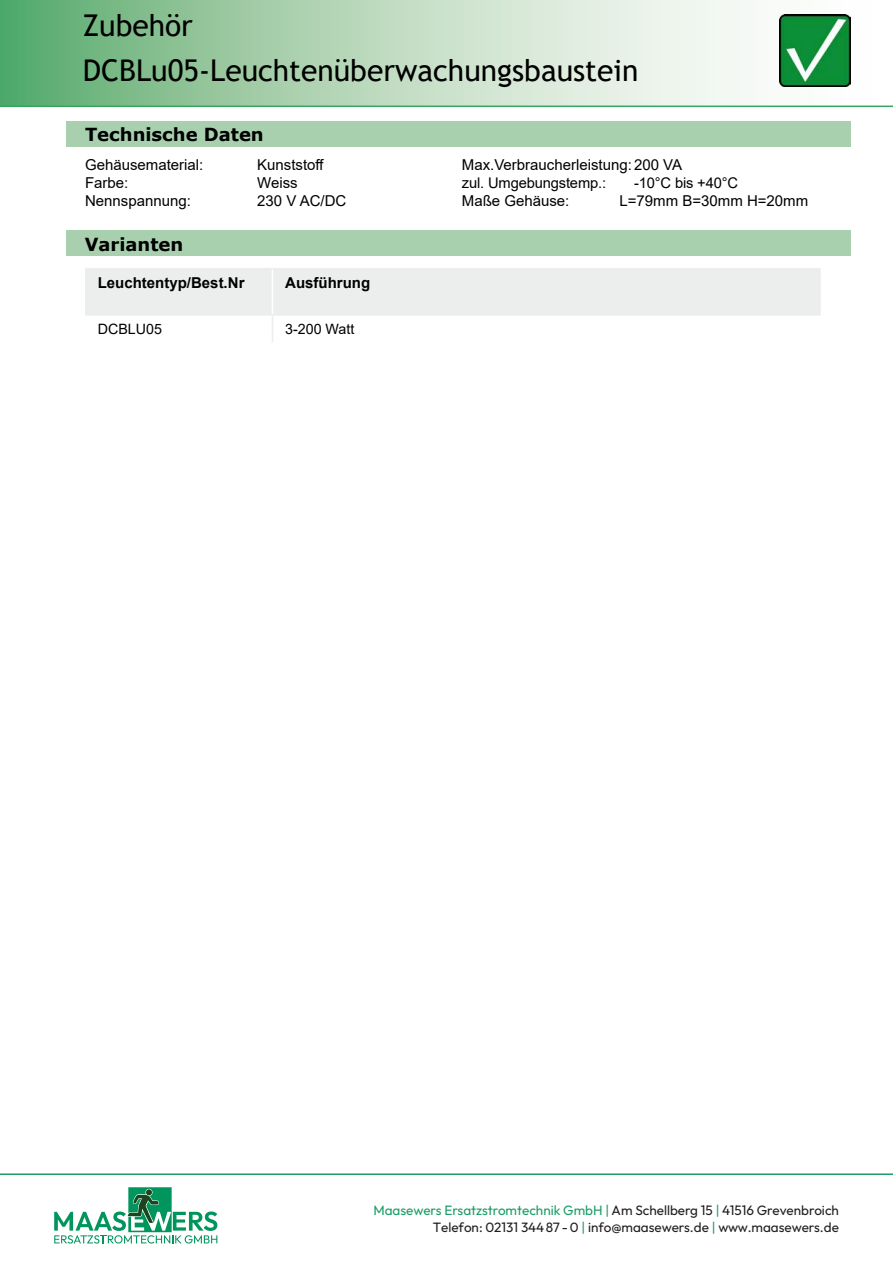
<style>
.page{position:relative;width:893px;height:1263px;background:#fff}
.page>*{position:absolute;margin:0;border:0;box-sizing:border-box;transform-origin:0 0}
.t1{font:30px "Trebuchet MS";color:#000}
.t2{font:700 18px "Verdana";color:#000}
.t3{font:15px "Arial";color:#000}
.t4{font:700 15px "Arial";color:#000}
.t5{font:14.7px "Arial";letter-spacing:-.01em;color:#000}
.t6{font:14.25px "Arial";color:#000}
.t7{font:100 13.5px/16.2px "Outfit";color:#231f20;text-align:right}
.t8{font:13.5px/19.5px "Arial";letter-spacing:-.025em;color:#000;text-align:center}
.s1{color:#1d9c69}
</style>
<div class="page">
<svg style="left:54px;top:1187px;width:163px;height:56px"></svg>
<hr style="left:0;top:1173px;width:893px;height:2px;background:#1d9c69">
<svg style="left:0;top:0;width:893px;height:107px"></svg>
<img style="left:779px;top:15px;width:71px;height:71px">
<div style="left:66px;top:231px;width:784px;height:25px;background:#a8d0af"></div>
<div style="left:66px;top:122px;width:784px;height:25px;background:#a8d0af"></div>
<svg style="left:85px;top:269px;width:736px;height:73px"></svg>
<hr style="left:85px;top:268px;width:187px;height:1px;background:#eceded">
<hr style="left:272px;top:268px;width:549px;height:1px;background:#eceded">
<hr style="left:85px;top:314px;width:187px;height:2px;background:#eceded">
<hr style="left:272px;top:314px;width:549px;height:2px;background:#eceded">
<hr style="left:272px;top:269px;width:1px;height:45px;background:#fff">
<h1 class="t1" style="left:83px;top:7px;width:112px">Zubehör</h1>
<h1 class="t1" style="left:83px;top:52px;width:557px">DCBLu05-Leuchtenüberwachungsbaustein</h1>
<h2 class="t2" style="left:85px;top:122px;width:180px">Technische Daten</h2>
<p class="t3" style="left:85px;top:155px;width:120px">Gehäusematerial:</p>
<p class="t3" style="left:257px;top:155px;width:68px">Kunststoff</p>
<p class="t3" style="left:85px;top:173px;width:45px">Farbe:</p>
<p class="t3" style="left:257px;top:173px;width:42px">Weiss</p>
<p class="t3" style="left:85px;top:191px;width:107px">Nennspannung:</p>
<p class="t3" style="left:257px;top:191px;width:91px">230 V AC/DC</p>
<h2 class="t2" style="left:85px;top:231px;width:100px">Varianten</h2>
<p class="t4" style="left:98px;top:272px;width:148px">Leuchtentyp/Best.Nr</p>
<p class="t4" style="left:285px;top:272px;width:86px">Ausführung</p>
<p class="t6" style="left:98px;top:319px;width:66px">DCBLU05</p>
<p class="t6" style="left:285px;top:319px;width:71px">3-200 Watt</p>
<p class="t3" style="left:462px;top:155px;width:222px">Max.Verbraucherleistung: 200 VA</p>
<p class="t5" style="left:462px;top:173px;width:146px">zul. Umgebungstemp.:</p>
<p class="t5" style="left:634px;top:173px;width:106px">-10°C bis +40°C</p>
<p class="t3" style="left:462px;top:191px;width:109px">Maße Gehäuse:</p>
<p class="t3" style="left:619px;top:191px;width:190px">L=79mm B=30mm H=20mm</p>
<p class="t7" style="left:373px;top:1203px;width:467px"><span class="s1">Maasewers Ersatzstromtechnik GmbH |</span> Am Schellberg 15 <span class="s1">|</span> 41516 Grevenbroich<br>Telefon: 02131 34487-0 <span class="s1">|</span> info@maasewers.de <span class="s1">|</span> www.maasewers.de</p>
<p class="t8" style="left:602px;top:1204px;width:250px">Tel: 02131 34 487-0 | Fax: 02131 34 487-29 info@maasewers.de | www.maasewers.de</p>
</div>
